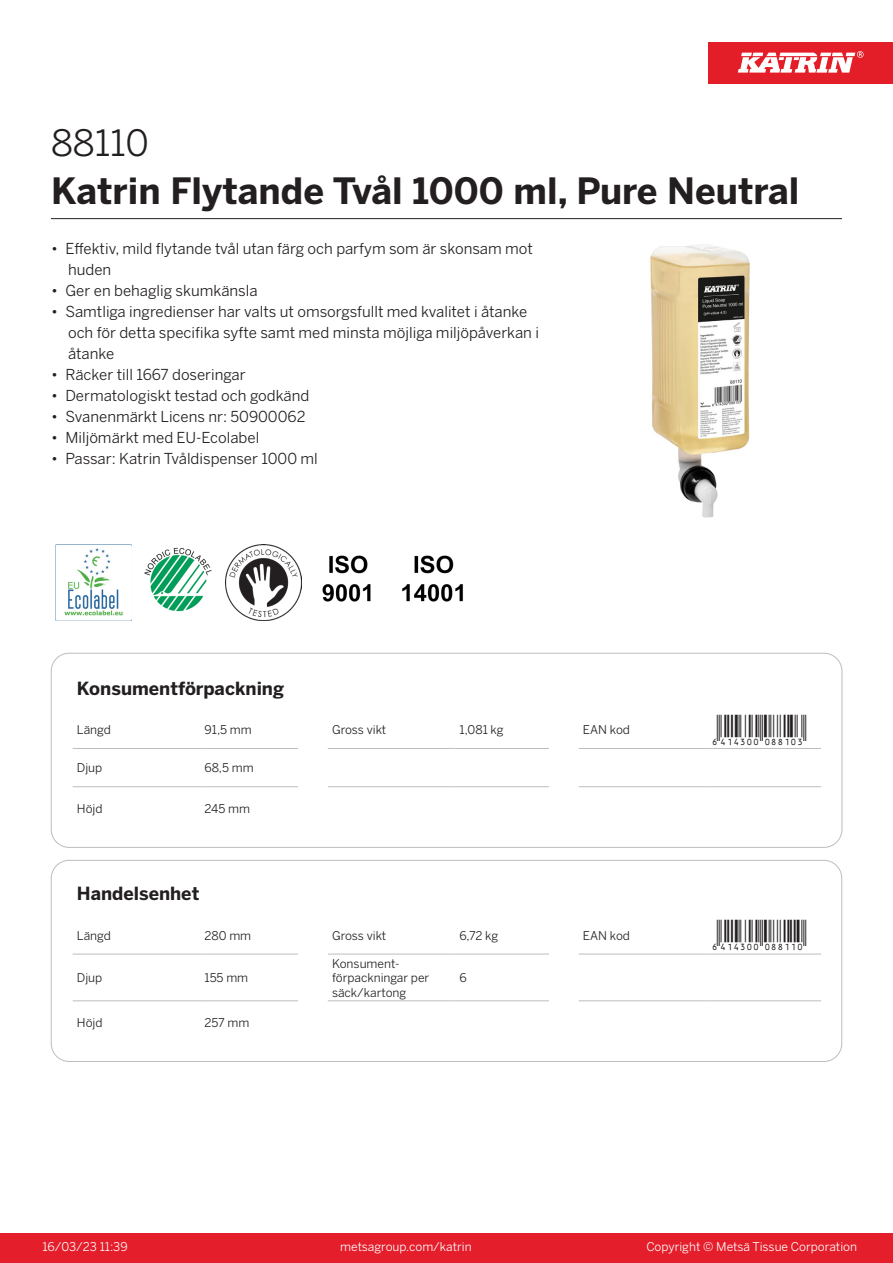
<style>
.page{position:relative;width:893px;height:1263px;background:#fff}
.page>*{position:absolute;margin:0;border:0;box-sizing:border-box;transform-origin:0 0}
.Product_Name{font:700 36px "Benton Sans";color:#231f20}
.External_material_co{font:36px "Benton Sans";color:#231f20}
.T_EAN{font:30px "Viisas EAN Matala";color:#231f20}
.T_TableHeader{font:700 18px "Benton Sans";color:#231f20}
.MarketingBullets{font:15px/21px "Benton Sans";color:#231f20}
.T_TableBody{font:12px/14.4px "Benton Sans";color:#231f20}
.t1{font:12px "Benton Sans";color:#fff}
</style>
<div class="page">
<div style="left:0;top:1233px;width:893px;height:30px;background:#e41e2b"></div>
<div style="left:708px;top:43px;width:185px;height:41px;background:#e31e28"></div>
<svg style="left:738px;top:51px;width:126px;height:22px"></svg>
<hr style="left:73px;top:748px;width:127px;height:1px;background:#bcbdc0">
<hr style="left:200px;top:748px;width:98px;height:1px;background:#bcbdc0">
<hr style="left:328px;top:748px;width:127px;height:1px;background:#bcbdc0">
<hr style="left:455px;top:748px;width:94px;height:1px;background:#bcbdc0">
<hr style="left:579px;top:748px;width:127px;height:1px;background:#bcbdc0">
<hr style="left:706px;top:748px;width:115px;height:1px;background:#bcbdc0">
<hr style="left:73px;top:786px;width:127px;height:1px;background:#bcbdc0">
<hr style="left:200px;top:786px;width:98px;height:1px;background:#bcbdc0">
<hr style="left:328px;top:786px;width:127px;height:1px;background:#bcbdc0">
<hr style="left:455px;top:786px;width:94px;height:1px;background:#bcbdc0">
<hr style="left:579px;top:786px;width:127px;height:1px;background:#bcbdc0">
<hr style="left:706px;top:786px;width:115px;height:1px;background:#bcbdc0">
<div style="left:51px;top:653px;width:791px;height:194px;border:1px solid #bcbdc0;border-radius:18px"></div>
<hr style="left:73px;top:954px;width:127px;height:1px;background:#bcbdc0">
<hr style="left:200px;top:954px;width:98px;height:1px;background:#bcbdc0">
<hr style="left:328px;top:954px;width:127px;height:1px;background:#bcbdc0">
<hr style="left:455px;top:954px;width:94px;height:1px;background:#bcbdc0">
<hr style="left:579px;top:954px;width:127px;height:1px;background:#bcbdc0">
<hr style="left:706px;top:954px;width:115px;height:1px;background:#bcbdc0">
<hr style="left:73px;top:1000px;width:127px;height:1px;background:#bcbdc0">
<hr style="left:200px;top:1000px;width:98px;height:1px;background:#bcbdc0">
<hr style="left:328px;top:1000px;width:127px;height:1px;background:#bcbdc0">
<hr style="left:455px;top:1000px;width:94px;height:1px;background:#bcbdc0">
<hr style="left:579px;top:1000px;width:127px;height:1px;background:#bcbdc0">
<hr style="left:706px;top:1000px;width:115px;height:1px;background:#bcbdc0">
<div style="left:51px;top:860px;width:791px;height:202px;border:1px solid #bcbdc0;border-radius:18px"></div>
<img style="left:650px;top:244px;width:100px;height:274px">
<img style="left:55px;top:544px;width:77px;height:77px">
<img style="left:144px;top:547px;width:68px;height:65px">
<img style="left:225px;top:544px;width:77px;height:77px">
<img style="left:322px;top:555px;width:49px;height:47px">
<img style="left:402px;top:555px;width:61px;height:47px">
<hr style="left:51px;top:218px;width:791px;height:1px;background:#231f20">
<p class="External_material_co" style="left:51px;top:121px;width:99px">88110</p>
<p class="Product_Name" style="left:51px;top:168px;width:750px">Katrin Flytande Tvål 1000 ml, Pure Neutral</p>
<p class="MarketingBullets" style="left:68px;top:238px;width:467px;text-indent:-17px">• Effektiv, mild flytande tvål utan färg och parfym som är skonsam mot huden</p>
<p class="MarketingBullets" style="left:51px;top:280px;width:208px">• Ger en behaglig skumkänsla</p>
<p class="MarketingBullets" style="left:68px;top:301px;width:472px;text-indent:-17px">• Samtliga ingredienser har valts ut omsorgsfullt med kvalitet i åtanke och för detta specifika syfte samt med minsta möjliga miljöpåverkan i åtanke</p>
<p class="MarketingBullets" style="left:51px;top:364px;width:196px">• Räcker till 1667 doseringar</p>
<p class="MarketingBullets" style="left:51px;top:385px;width:260px">• Dermatologiskt testad och godkänd</p>
<p class="MarketingBullets" style="left:51px;top:406px;width:256px">• Svanenmärkt Licens nr: 50900062</p>
<p class="MarketingBullets" style="left:51px;top:427px;width:210px">• Miljömärkt med EU-Ecolabel</p>
<p class="MarketingBullets" style="left:51px;top:448px;width:268px">• Passar: Katrin Tvåldispenser 1000 ml</p>
<p class="T_TableHeader" style="left:77px;top:677px;width:209px">Konsumentförpackning</p>
<p class="T_TableBody" style="left:77px;top:722px;width:35px">Längd</p>
<p class="T_TableBody" style="left:204px;top:722px;width:49px">91,5 mm</p>
<p class="T_TableBody" style="left:332px;top:722px;width:56px">Gross vikt</p>
<p class="T_TableBody" style="left:460px;top:722px;width:46px">1,081 kg</p>
<p class="T_TableBody" style="left:583px;top:722px;width:49px">EAN kod</p>
<p class="T_EAN" style="left:710px;top:714px;width:97px">*6414300088103*</p>
<p class="T_TableBody" style="left:77px;top:761px;width:27px">Djup</p>
<p class="T_TableBody" style="left:204px;top:761px;width:51px">68,5 mm</p>
<p class="T_TableBody" style="left:77px;top:801px;width:27px">Höjd</p>
<p class="T_TableBody" style="left:204px;top:801px;width:47px">245 mm</p>
<p class="T_TableHeader" style="left:77px;top:882px;width:124px">Handelsenhet</p>
<p class="T_TableBody" style="left:77px;top:928px;width:35px">Längd</p>
<p class="T_TableBody" style="left:204px;top:928px;width:48px">280 mm</p>
<p class="T_TableBody" style="left:332px;top:928px;width:56px">Gross vikt</p>
<p class="T_TableBody" style="left:460px;top:928px;width:40px">6,72 kg</p>
<p class="T_TableBody" style="left:583px;top:928px;width:49px">EAN kod</p>
<p class="T_EAN" style="left:710px;top:919px;width:97px">*6414300088110*</p>
<p class="T_TableBody" style="left:77px;top:971px;width:27px">Djup</p>
<p class="T_TableBody" style="left:204px;top:971px;width:45px">155 mm</p>
<p class="T_TableBody" style="left:332px;top:956px;width:99px">Konsument&shy;förpackningar per säck/kartong</p>
<p class="T_TableBody" style="left:460px;top:971px;width:9px">6</p>
<p class="T_TableBody" style="left:77px;top:1015px;width:27px">Höjd</p>
<p class="T_TableBody" style="left:204px;top:1015px;width:46px">257 mm</p>
<p class="t1" style="left:43px;top:1239px;width:87px">16/03/23 11:39</p>
<p class="t1" style="left:340px;top:1239px;width:133px">metsagroup.com/katrin</p>
<p class="t1" style="left:646px;top:1239px;width:212px">Copyright © Metsä Tissue Corporation</p>
</div>
